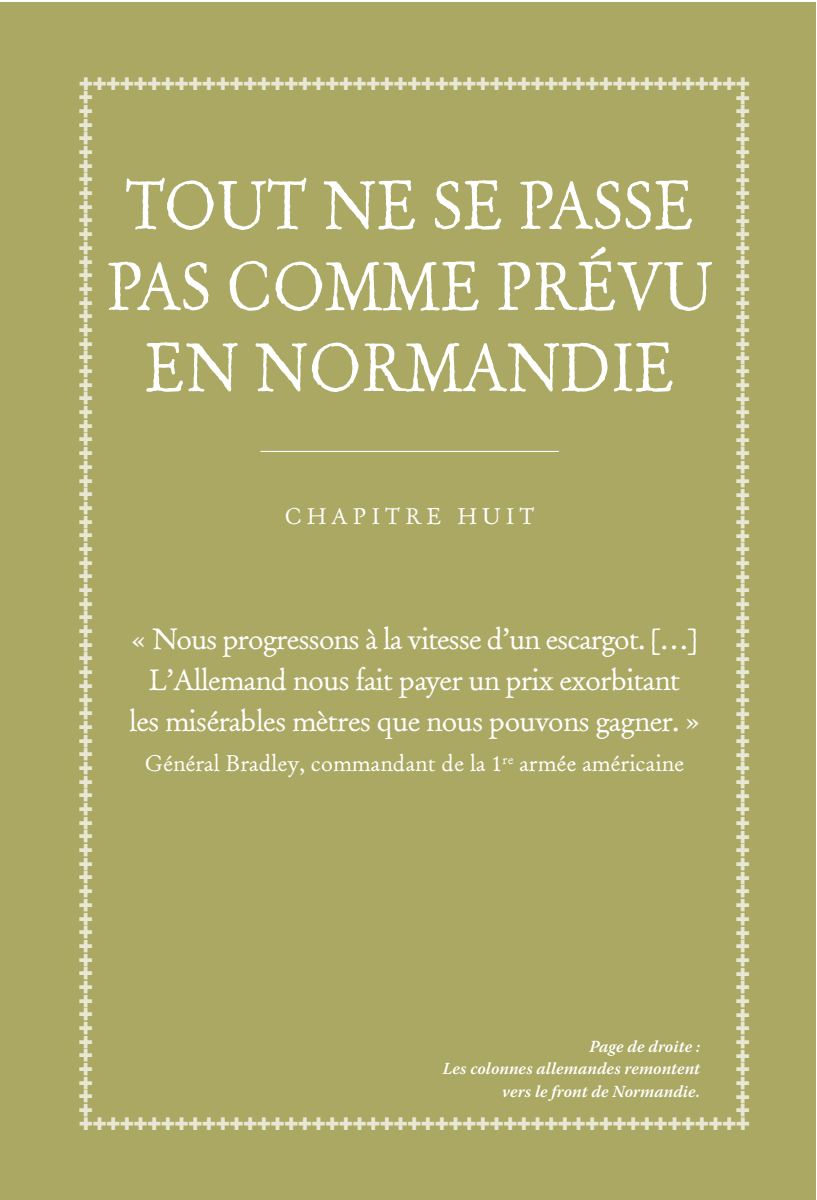
<style>
.page{position:relative;width:817px;height:1200px;background:#fff}
.page>*{position:absolute;margin:0;border:0;box-sizing:border-box;transform-origin:0 0}
.t1{font:67.5px/81px "Old Claude LP";color:#fff;text-align:center;scale:.9 1}
.t2{font:29.25px/40.5px "Old Claude LP";letter-spacing:-.03em;color:#fff;text-align:center}
.t3{font:22.5px "Old Claude LP";color:#fff}
.t4{font:22.5px "Old Claude LP";letter-spacing:.225em;color:#fff}
.t5{font:18px "Monotype Sorts";color:#e7e7d4}
.t6{font:italic 600 16.88px/22.5px "Warnock Pro";color:#fff;text-align:right}
</style>
<div class="page">
<div style="left:0;top:2px;width:814px;height:1197px;background:#aaa862"></div>
<hr style="left:260px;top:451px;width:298px;height:1px;background:#fff">
<p class="t5" style="left:79px;top:76px;width:672px">:::::::::::::::::::::::::::::::::::::::::::::::::</p>
<p class="t5" style="left:78px;top:1116px;width:1027px;rotate:-90deg">:::::::::::::::::::::::::::::::::::::::::::::::::::::::::::::::::::::::::::</p>
<p class="t5" style="left:734px;top:1117px;width:1027px;rotate:-90deg">:::::::::::::::::::::::::::::::::::::::::::::::::::::::::::::::::::::::::::</p>
<h1 class="t1" style="left:106px;top:166px;width:675px">TOUT NE SE PASSE<br>PAS COMME PRÉVU<br>EN NORMANDIE</h1>
<p class="t4" style="left:285px;top:502px;width:251px">CHAPITRE HUIT</p>
<h2 class="t2" style="left:129px;top:619px;width:572px">« Nous progressons à la vitesse d’un escargot. […]<br>L’Allemand nous fait payer un prix exorbitant<br>les misérables mètres que nous pouvons gagner. »</h2>
<p class="t3" style="left:145px;top:749px;width:541px">Général Bradley, commandant de la 1<sup>re</sup> armée américaine</p>
<p class="t6" style="left:442px;top:1034px;width:259px">Page de droite :<br>Les colonnes allemandes remontent vers le front de Normandie.</p>
<p class="t5" style="left:79px;top:1115px;width:672px">:::::::::::::::::::::::::::::::::::::::::::::::::</p>
</div>
